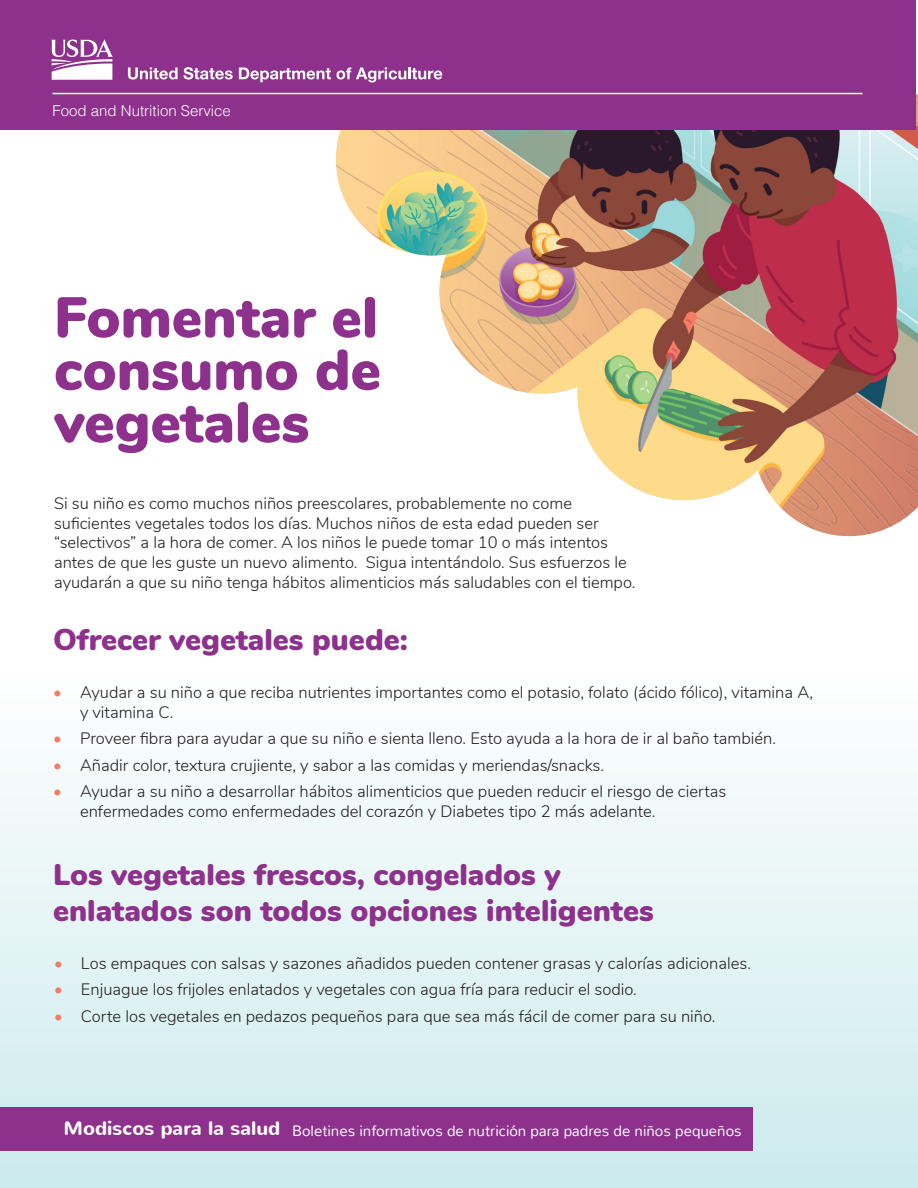
<style>
.page{position:relative;width:918px;height:1188px;background:#fff}
.page>*{position:absolute;margin:0;border:0;box-sizing:border-box;transform-origin:0 0}
.t1{font:900 57px/52.5px "Qdcjjw Nunito";color:#8d318c;text-align:justify}
.t2{font:900 30px/36px "Qdcjjw Nunito";color:#8d318c}
.t3{font:300 16.5px/19.8px "Pbfswm Nunito";color:#231f20}
.t4{font:300 16.5px "Yphbrv Nunito";color:#231f20}
.t5{font:300 15px "Xjmmhk Nunito";color:#fff}
.t6{font:300 15px "Mcrcss Helvetica";color:#fff}
.s1{font-family:"Yphbrv Nunito"}
.s2{color:#f37c65}
.s3{font-family:"Pbfswm Nunito";color:#f37c65}
.s4{font-family:"Cbtkkd Nunito";font-weight:700;font-size:19.5px}
</style>
<div class="page">
<div style="left:0;top:670px;width:918px;height:518px;background:linear-gradient(to bottom,#fefefe,#cceaec)"></div>
<img style="left:336px;top:94px;width:582px;height:442px">
<div style="left:0;top:0;width:916px;height:130px;background:#8d318c"></div>
<svg style="left:51px;top:39px;width:62px;height:41px"></svg>
<svg style="left:128px;top:67px;width:105px;height:13px"></svg>
<svg style="left:239px;top:67px;width:203px;height:15px"></svg>
<hr style="left:52px;top:93px;width:810px;height:1px;background:#fff">
<div style="left:1px;top:1107px;width:752px;height:44px;background:#8d318c"></div>
<p class="t6" style="left:52px;top:97px;width:180px">Food and Nutrition Service</p>
<h1 class="t1" style="left:54px;top:288px;width:329px">Fomentar el consumo de vegetales</h1>
<p class="t3" style="left:54px;top:492px;width:583px">Si su niño es como muchos niños preescolares, probablemente no come <span class="s1">suficientes vegetales todos los días. Muchos niños de esta edad pueden ser </span>“selectivos” a la hora de comer. A los niños le puede tomar 10 o más intentos antes de que les guste un nuevo alimento. Sigua intentándolo. Sus esfuerzos le ayudarán a que su niño tenga hábitos alimenticios más saludables con el tiempo.</p>
<h2 class="t2" style="left:53px;top:620px;width:356px">Ofrecer vegetales puede:</h2>
<p class="t3" style="left:80px;top:681px;width:735px;text-indent:-27px"><span class="s2">•</span> Ayudar a su niño a que reciba nutrientes importantes como el potasio, folato (ácido fólico), vitamina A, y vitamina C.</p>
<p class="t4" style="left:53px;top:726px;width:725px"><span class="s3">•</span> Proveer fibra para ayudar a que su niño e sienta lleno. Esto ayuda a la hora de ir al baño también.</p>
<p class="t3" style="left:53px;top:754px;width:552px"><span class="s2">•</span> Añadir color, textura crujiente, y sabor a las comidas y meriendas/snacks.</p>
<p class="t3" style="left:80px;top:781px;width:648px;text-indent:-27px"><span class="s2">•</span> Ayudar a su niño a desarrollar hábitos alimenticios que pueden reducir el riesgo de ciertas enfermedades como enfermedades del corazón y Diabetes tipo 2 más adelante.</p>
<h2 class="t2" style="left:53px;top:855px;width:602px">Los vegetales frescos, congelados y enlatados son todos opciones inteligentes</h2>
<p class="t3" style="left:54px;top:952px;width:699px"><span class="s2">•</span> Los empaques con salsas y sazones añadidos pueden contener grasas y calorías adicionales.</p>
<p class="t3" style="left:54px;top:979px;width:584px"><span class="s2">•</span> Enjuague los frijoles enlatados y vegetales con agua fría para reducir el sodio.</p>
<p class="t3" style="left:54px;top:1005px;width:663px"><span class="s2">•</span> Corte los vegetales en pedazos pequeños para que sea más fácil de comer para su niño.</p>
<p class="t5" style="left:64px;top:1121px;width:680px"><span class="s4">Modiscos para la salud</span> Boletines informativos de nutrición para padres de niños pequeños</p>
</div>
